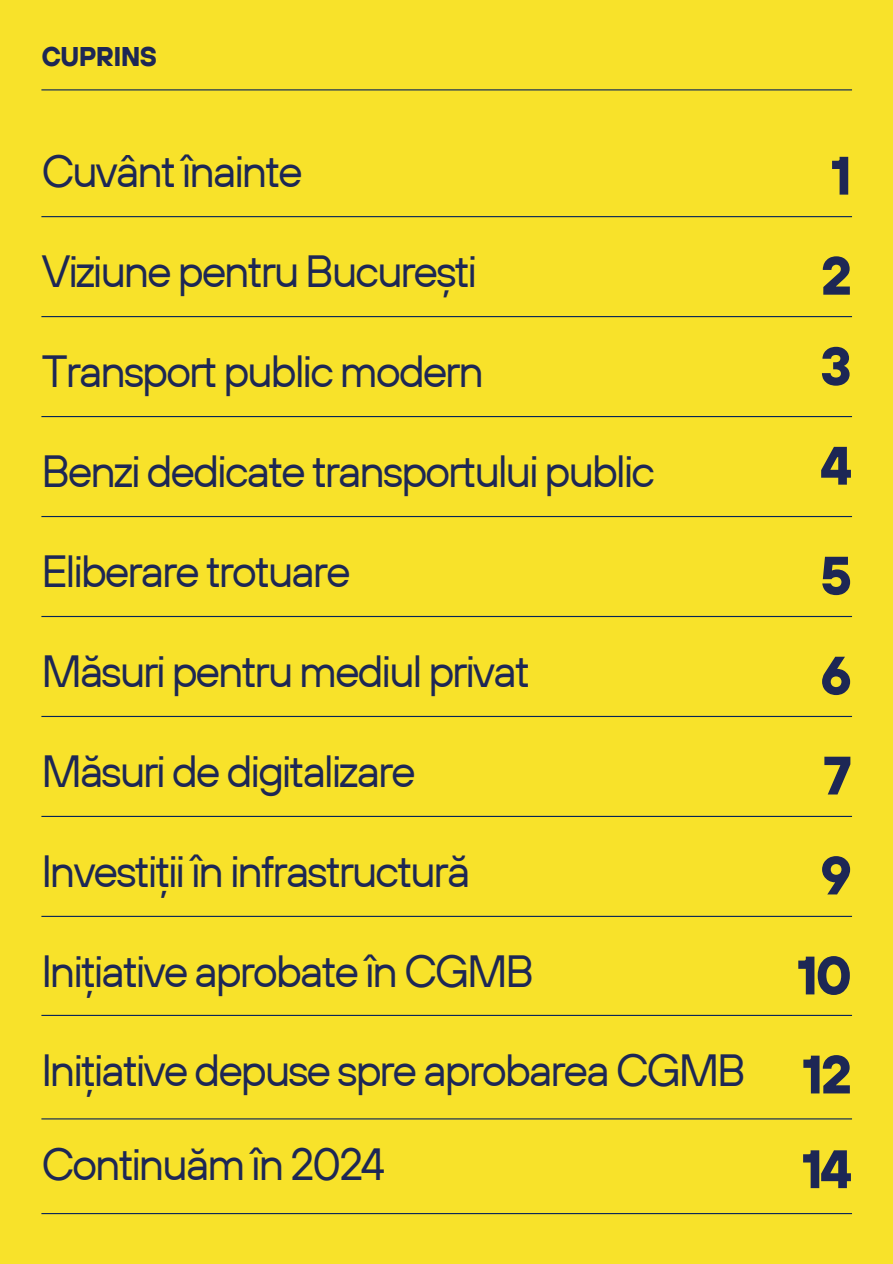
<style>
.page{position:relative;width:893px;height:1264px;background:#fff}
.page>*{position:absolute;margin:0;border:0;box-sizing:border-box;transform-origin:0 0}
.t1{font:700 54px/99.9px "TT Hoves";color:#1d2755}
.t2{font:45px/94.7px "TT Hoves";letter-spacing:-.05em;color:#1d2755}
.t3{font:700 27px "TT Hoves";letter-spacing:-.03em;color:#1d2755}
.s1{font-weight:700;font-size:54px}
</style>
<div class="page">
<div style="left:0;top:0;width:892px;height:1263px;background:#f8e22a"></div>
<hr style="left:41px;top:1118px;width:811px;height:1px;background:#072259">
<hr style="left:41px;top:89px;width:811px;height:1px;background:#072259">
<hr style="left:41px;top:216px;width:811px;height:1px;background:#072259">
<hr style="left:41px;top:316px;width:811px;height:1px;background:#072259">
<hr style="left:41px;top:416px;width:811px;height:1px;background:#072259">
<hr style="left:41px;top:516px;width:811px;height:1px;background:#072259">
<hr style="left:41px;top:616px;width:811px;height:1px;background:#072259">
<hr style="left:41px;top:716px;width:811px;height:1px;background:#072259">
<hr style="left:41px;top:815px;width:811px;height:2px;background:#072259">
<hr style="left:41px;top:915px;width:811px;height:2px;background:#072259">
<hr style="left:41px;top:1014px;width:811px;height:1px;background:#072259">
<hr style="left:41px;top:1212px;width:811px;height:2px;background:#072259">
<p class="t3" style="left:41px;top:39px;width:117px">CUPRINS</p>
<p class="t2" style="left:41px;top:123px;width:263px">Cuvânt înainte</p>
<p class="t1" style="left:820px;top:124px;width:33px">1<br>2</p>
<p class="t2" style="left:41px;top:223px;width:437px">Viziune pentru București</p>
<p class="t2" style="left:41px;top:323px;width:444px">Transport public modern</p>
<p class="t2" style="left:41px;top:423px;width:615px">Benzi dedicate transportului public</p>
<p class="t2" style="left:41px;top:523px;width:311px">Eliberare trotuare</p>
<p class="t2" style="left:41px;top:622px;width:490px">Măsuri pentru mediul privat</p>
<p class="t2" style="left:41px;top:722px;width:376px">Măsuri de digitalizare</p>
<p class="t2" style="left:41px;top:822px;width:430px">Investiții în infrastructură</p>
<p class="t2" style="left:41px;top:922px;width:494px">Inițiative aprobate în CGMB</p>
<p class="t1" style="left:820px;top:315px;width:33px;line-height:99.4px">3<br>4</p>
<p class="t1" style="left:796px;top:524px;width:57px;text-align:center">5<br>6<br>7<br>9<br>10</p>
<p class="t2" style="left:41px;top:1021px;width:812px">Inițiative depuse spre aprobarea CGMB <span class="s1">12<br></span>Continuăm în 2024</p>
<p class="t1" style="left:801px;top:1117px;width:52px">14</p>
</div>
